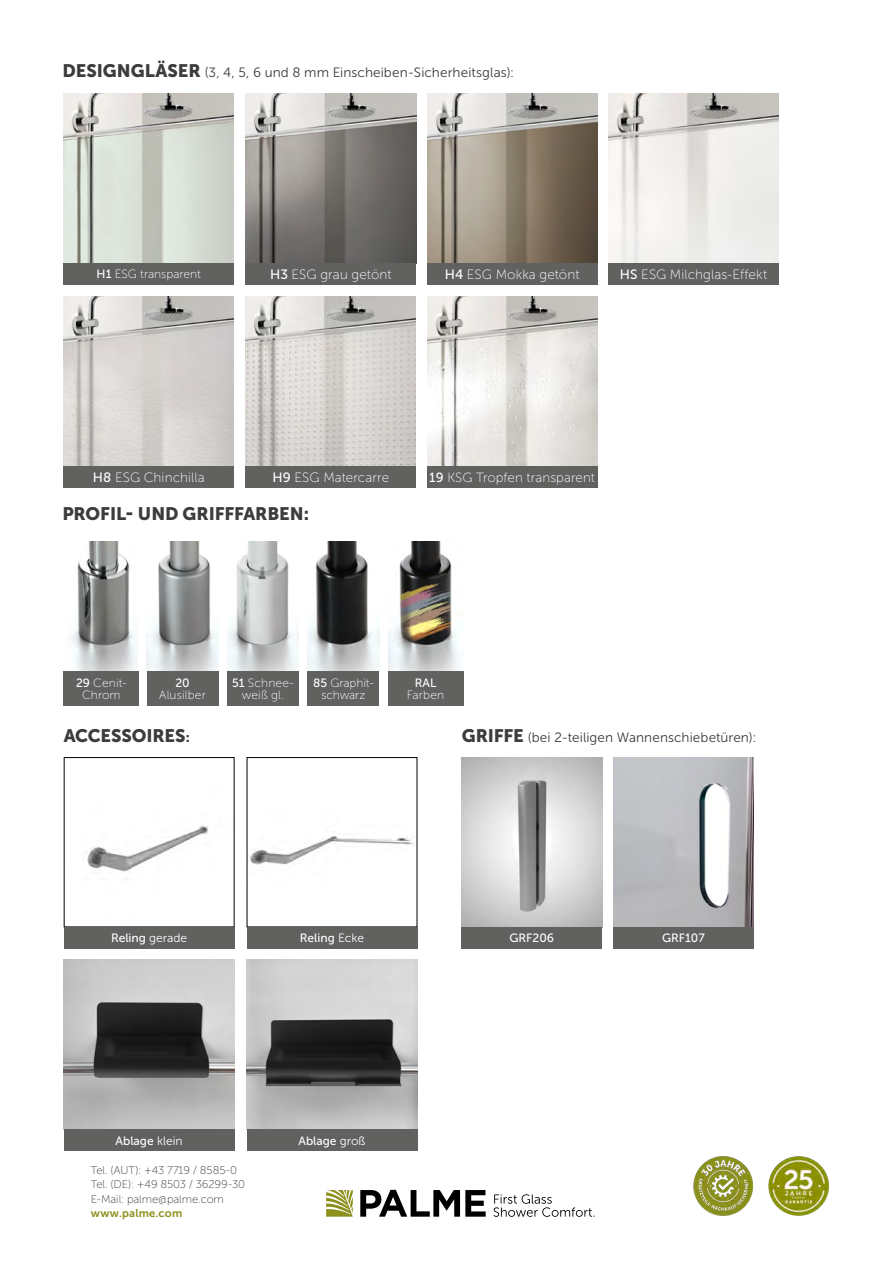
<style>
.page{position:relative;width:893px;height:1263px;background:#fff}
.page>*{position:absolute;margin:0;border:0;box-sizing:border-box;transform-origin:0 0}
.t1{font:18px "Museo Sans 900";letter-spacing:-.01em;color:#3c3c3b}
.t2{font:13.5px "Museo Sans 300";letter-spacing:.005em;color:#3c3c3b}
.t3{font:13.5px "Museo Sans 100";letter-spacing:.005em;color:#fff}
.t4{font:13.35px "Museo Sans 100";letter-spacing:.005em;color:#fff}
.t5{font:12px/12px "Museo Sans 100";letter-spacing:.005em;color:#fff;text-align:center}
.t6{font:12px "Museo Sans 500";color:#fff}
.t7{font:11.25px/14.2px "Museo Sans 100";letter-spacing:-.005em;color:#3c3c3b}
.t8{font:11.25px "Museo Sans 700";letter-spacing:.015em;color:#8d901d}
.s1{font-family:"Museo Sans 900";font-size:18px}
.s2{font-family:"Museo Sans 500"}
.s3{font-size:13.5px}
.s4{font-family:"Museo Sans 300"}
</style>
<div class="page">
<svg style="left:360px;top:1190px;width:126px;height:27px"></svg>
<svg style="left:326px;top:1190px;width:27px;height:27px"></svg>
<svg style="left:493px;top:1194px;width:101px;height:23px"></svg>
<img style="left:768px;top:1156px;width:61px;height:60px">
<img style="left:693px;top:1156px;width:60px;height:60px">
<img style="left:64px;top:93px;width:170px;height:170px">
<img style="left:608px;top:93px;width:171px;height:170px">
<img style="left:64px;top:296px;width:170px;height:170px">
<img style="left:246px;top:296px;width:170px;height:170px">
<img style="left:246px;top:93px;width:170px;height:170px">
<img style="left:427px;top:296px;width:170px;height:170px">
<img style="left:427px;top:93px;width:170px;height:170px">
<img style="left:71px;top:542px;width:67px;height:129px">
<img style="left:147px;top:542px;width:71px;height:129px">
<img style="left:227px;top:542px;width:72px;height:129px">
<div style="left:64px;top:671px;width:75px;height:35px;background:#616160"></div>
<div style="left:147px;top:671px;width:71px;height:35px;background:#616160"></div>
<div style="left:227px;top:671px;width:72px;height:35px;background:#616160"></div>
<img style="left:308px;top:542px;width:71px;height:129px">
<div style="left:308px;top:671px;width:71px;height:35px;background:#616160"></div>
<div style="left:64px;top:263px;width:170px;height:21px;background:#616160"></div>
<div style="left:608px;top:263px;width:171px;height:21px;background:#616160"></div>
<div style="left:64px;top:466px;width:170px;height:22px;background:#616160"></div>
<div style="left:246px;top:466px;width:170px;height:22px;background:#616160"></div>
<div style="left:427px;top:466px;width:170px;height:22px;background:#616160"></div>
<div style="left:246px;top:263px;width:170px;height:21px;background:#616160"></div>
<div style="left:427px;top:263px;width:170px;height:21px;background:#616160"></div>
<img style="left:388px;top:542px;width:71px;height:129px">
<div style="left:388px;top:671px;width:75px;height:35px;background:#616160"></div>
<img style="left:85px;top:825px;width:123px;height:47px">
<img style="left:64px;top:960px;width:170px;height:170px">
<img style="left:250px;top:836px;width:165px;height:29px">
<div style="left:64px;top:927px;width:170px;height:21px;background:#616160"></div>
<div style="left:247px;top:927px;width:170px;height:21px;background:#616160"></div>
<img style="left:247px;top:960px;width:170px;height:170px">
<div style="left:64px;top:1130px;width:170px;height:21px;background:#616160"></div>
<div style="left:247px;top:1130px;width:170px;height:21px;background:#616160"></div>
<img style="left:613px;top:757px;width:141px;height:170px">
<div style="left:613px;top:927px;width:141px;height:21px;background:#616160"></div>
<img style="left:461px;top:757px;width:141px;height:170px">
<div style="left:461px;top:927px;width:141px;height:21px;background:#616160"></div>
<p class="t2" style="left:62px;top:65px;width:453px"><span class="s1">DESIGNGLÄSER</span> (3, 4, 5, 6 und 8 mm Einscheiben-Sicherheitsglas):</p>
<p class="t5" style="left:97px;top:268px;width:106px"><span class="s2">H1</span> ESG transparent</p>
<p class="t3" style="left:620px;top:267px;width:149px"><span class="s2">HS</span> ESG Milchglas-Effekt</p>
<p class="t3" style="left:270px;top:267px;width:123px"><span class="s2">H3</span> ESG grau getönt</p>
<p class="t3" style="left:445px;top:267px;width:136px"><span class="s2">H4</span> ESG Mokka getönt</p>
<p class="t3" style="left:93px;top:470px;width:113px"><span class="s2">H8</span> ESG Chinchilla</p>
<p class="t3" style="left:273px;top:470px;width:118px"><span class="s2">H9</span> ESG Matercarre</p>
<p class="t4" style="left:429px;top:470px;width:167px"><span class="s2">19</span> KSG Tropfen transparent</p>
<h1 class="t1" style="left:62px;top:503px;width:248px">PROFIL- UND GRIFFFARBEN:</h1>
<p class="t5" style="left:76px;top:677px;width:52px"><span class="s2">29</span> Cenit-<br>Chrom</p>
<p class="t6" style="left:175px;top:676px;width:16px">20</p>
<p class="t5" style="left:159px;top:689px;width:48px">Alusilber</p>
<h1 class="t1" style="left:64px;top:726px;width:128px">ACCESSOIRES<span class="s3">:</span></h1>
<p class="t5" style="left:232px;top:677px;width:63px"><span class="s2">51</span> Schnee&shy;weiß gl.</p>
<p class="t5" style="left:313px;top:677px;width:62px"><span class="s2">85</span> Graphit&shy;schwarz</p>
<p class="t6" style="left:415px;top:676px;width:23px">RAL</p>
<p class="t5" style="left:407px;top:689px;width:39px">Farben</p>
<p class="t2" style="left:462px;top:730px;width:296px"><span class="s1">GRIFFE</span> (bei 2-teiligen Wannenschiebetüren):</p>
<p class="t6" style="left:111px;top:932px;width:78px">Reling <span class="s4">gerade</span></p>
<p class="t6" style="left:300px;top:932px;width:66px">Reling <span class="s4">Ecke</span></p>
<p class="t6" style="left:509px;top:932px;width:46px">GRF206</p>
<p class="t6" style="left:662px;top:931px;width:44px">GRF107</p>
<p class="t6" style="left:116px;top:1134px;width:69px">Ablage <span class="s4">klein</span></p>
<p class="t6" style="left:298px;top:1134px;width:69px">Ablage <span class="s4">groß</span></p>
<p class="t7" style="left:91px;top:1163px;width:156px">Tel. (AUT): +43 7719 / 8585-0<br>Tel. (DE): +49 8503 / 36299-30<br>E-Mail: palme@palme.com</p>
<p class="t8" style="left:91px;top:1207px;width:93px">www.palme.com</p>
</div>
